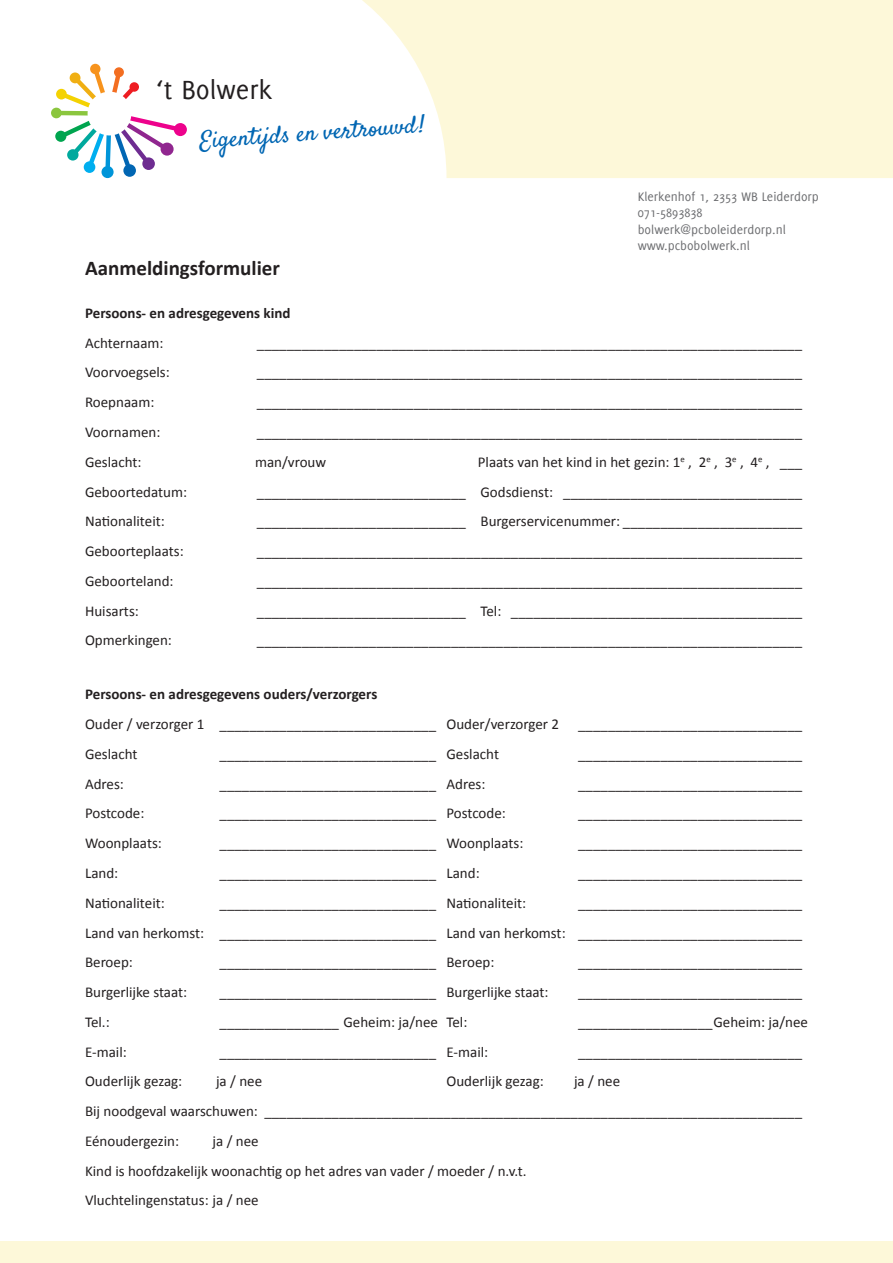
<style>
.page{position:relative;width:893px;height:1263px;background:#fff}
.page>*{position:absolute;margin:0;border:0;box-sizing:border-box;transform-origin:0 0}
.t1{font:28.8px "Delicious";color:#231f20}
.t2{font:24px "Satisfy";color:#0166b3}
.Heading_1{font:700 21px "Calibri";color:#231f20}
.Alineastijl_1{font:15px "Calibri";color:#231f20}
.Alineastijl_2{font:15px "Calibri";color:#231f20}
.t3{font:700 15px "Calibri";color:#231f20}
.t4{font:13.5px "Delicious";color:#6c6d70}
</style>
<div class="page">
<svg style="left:362px;top:0;width:531px;height:178px;background:#fdf8dd"></svg>
<div style="left:0;top:1242px;width:893px;height:21px;background:#fdf8d9"></div>
<svg style="left:51px;top:64px;width:136px;height:114px"></svg>
<p class="t1" style="left:156px;top:73px;width:117px">‘t Bolwerk</p>
<p class="t2" style="left:199px;top:125px;width:227px;rotate:-4deg">Eigentijds en vertrouwd!</p>
<p class="t4" style="left:638px;top:189px;width:183px">Klerkenhof 1, 2353 WB Leiderdorp</p>
<p class="t4" style="left:638px;top:205px;width:66px">071-5893838</p>
<p class="t4" style="left:638px;top:222px;width:150px">bolwerk@pcboleiderdorp.nl</p>
<p class="t4" style="left:638px;top:238px;width:114px">www.pcbobolwerk.nl</p>
<p class="Heading_1" style="left:85px;top:255px;width:196px">Aanmeldingsformulier</p>
<p class="t3" style="left:85px;top:304px;width:207px">Persoons- en adresgegevens kind</p>
<p class="Alineastijl_1" style="left:85px;top:333px;width:80px">Achternaam:</p>
<p class="Alineastijl_1" style="left:257px;top:333px;width:547px">_________________________________________________________________________</p>
<p class="Alineastijl_1" style="left:85px;top:363px;width:86px">Voorvoegsels:</p>
<p class="Alineastijl_1" style="left:257px;top:363px;width:547px">_________________________________________________________________________</p>
<p class="Alineastijl_1" style="left:85px;top:393px;width:71px">Roepnaam:</p>
<p class="Alineastijl_1" style="left:257px;top:393px;width:547px">_________________________________________________________________________</p>
<p class="Alineastijl_1" style="left:85px;top:423px;width:77px">Voornamen:</p>
<p class="Alineastijl_1" style="left:257px;top:423px;width:547px">_________________________________________________________________________</p>
<p class="Alineastijl_1" style="left:85px;top:452px;width:58px">Geslacht:</p>
<p class="Alineastijl_1" style="left:255px;top:452px;width:73px">man/vrouw</p>
<p class="Alineastijl_1" style="left:478px;top:452px;width:326px">Plaats van het kind in het gezin: 1<sup>e</sup> , 2<sup>e</sup> , 3<sup>e</sup> , 4<sup>e</sup> , ___</p>
<p class="Alineastijl_2" style="left:85px;top:482px;width:104px">Geboortedatum:</p>
<p class="Alineastijl_2" style="left:257px;top:482px;width:547px">____________________________ Godsdienst: ________________________________</p>
<p class="Alineastijl_1" style="left:85px;top:512px;width:81px">Nationaliteit:</p>
<p class="Alineastijl_1" style="left:257px;top:512px;width:547px">____________________________ Burgerservicenummer: ________________________</p>
<p class="Alineastijl_1" style="left:85px;top:542px;width:100px">Geboorteplaats:</p>
<p class="Alineastijl_1" style="left:257px;top:542px;width:547px">_________________________________________________________________________</p>
<p class="Alineastijl_1" style="left:85px;top:571px;width:90px">Geboorteland:</p>
<p class="Alineastijl_1" style="left:257px;top:571px;width:547px">_________________________________________________________________________</p>
<p class="Alineastijl_2" style="left:85px;top:601px;width:55px">Huisarts:</p>
<p class="Alineastijl_2" style="left:257px;top:601px;width:547px">____________________________ Tel: _______________________________________</p>
<p class="Alineastijl_1" style="left:85px;top:631px;width:88px">Opmerkingen:</p>
<p class="Alineastijl_1" style="left:257px;top:631px;width:547px">_________________________________________________________________________</p>
<p class="t3" style="left:85px;top:685px;width:294px">Persoons- en adresgegevens ouders/verzorgers</p>
<p class="Alineastijl_1" style="left:85px;top:715px;width:476px">Ouder / verzorger 1 _____________________________ Ouder/verzorger 2</p>
<p class="Alineastijl_1" style="left:578px;top:715px;width:226px">______________________________</p>
<p class="Alineastijl_1" style="left:85px;top:745px;width:54px">Geslacht</p>
<p class="Alineastijl_1" style="left:220px;top:745px;width:281px">_____________________________ Geslacht</p>
<p class="Alineastijl_1" style="left:578px;top:745px;width:226px">______________________________</p>
<p class="Alineastijl_1" style="left:85px;top:774px;width:40px">Adres:</p>
<p class="Alineastijl_1" style="left:220px;top:774px;width:267px">_____________________________ Adres:</p>
<p class="Alineastijl_1" style="left:578px;top:774px;width:226px">______________________________</p>
<p class="Alineastijl_1" style="left:85px;top:804px;width:61px">Postcode:</p>
<p class="Alineastijl_1" style="left:220px;top:804px;width:288px">_____________________________ Postcode:</p>
<p class="Alineastijl_1" style="left:578px;top:804px;width:226px">______________________________</p>
<p class="Alineastijl_1" style="left:85px;top:834px;width:78px">Woonplaats:</p>
<p class="Alineastijl_1" style="left:220px;top:834px;width:305px">_____________________________ Woonplaats:</p>
<p class="Alineastijl_1" style="left:578px;top:834px;width:226px">______________________________</p>
<p class="Alineastijl_1" style="left:85px;top:864px;width:35px">Land:</p>
<p class="Alineastijl_1" style="left:220px;top:864px;width:262px">_____________________________ Land:</p>
<p class="Alineastijl_1" style="left:578px;top:864px;width:226px">______________________________</p>
<p class="Alineastijl_1" style="left:85px;top:893px;width:81px">Nationaliteit:</p>
<p class="Alineastijl_1" style="left:220px;top:893px;width:308px">_____________________________ Nationaliteit:</p>
<p class="Alineastijl_1" style="left:578px;top:893px;width:226px">______________________________</p>
<p class="Alineastijl_1" style="left:85px;top:923px;width:719px">Land van herkomst: _____________________________ Land van herkomst: ______________________________</p>
<p class="Alineastijl_2" style="left:85px;top:953px;width:49px">Beroep:</p>
<p class="Alineastijl_2" style="left:220px;top:953px;width:276px">_____________________________ Beroep:</p>
<p class="Alineastijl_2" style="left:578px;top:953px;width:226px">______________________________</p>
<p class="Alineastijl_2" style="left:85px;top:983px;width:104px">Burgerlijke staat:</p>
<p class="Alineastijl_2" style="left:220px;top:983px;width:331px">_____________________________ Burgerlijke staat:</p>
<p class="Alineastijl_2" style="left:578px;top:983px;width:226px">______________________________</p>
<p class="Alineastijl_2" style="left:85px;top:1012px;width:26px">Tel.:</p>
<p class="Alineastijl_2" style="left:220px;top:1012px;width:249px">________________ Geheim: ja/nee Tel:</p>
<p class="Alineastijl_2" style="left:578px;top:1012px;width:231px">__________________Geheim: ja/nee</p>
<p class="Alineastijl_2" style="left:85px;top:1042px;width:43px">E-mail:</p>
<p class="Alineastijl_2" style="left:220px;top:1042px;width:270px">_____________________________ E-mail:</p>
<p class="Alineastijl_2" style="left:578px;top:1042px;width:226px">______________________________</p>
<p class="Alineastijl_2" style="left:85px;top:1072px;width:99px">Ouderlijk gezag:</p>
<p class="Alineastijl_2" style="left:216px;top:1072px;width:48px">ja / nee</p>
<p class="Alineastijl_2" style="left:446px;top:1072px;width:99px">Ouderlijk gezag:</p>
<p class="Alineastijl_2" style="left:574px;top:1072px;width:48px">ja / nee</p>
<p class="Alineastijl_1" style="left:85px;top:1102px;width:719px">Bij noodgeval waarschuwen: ________________________________________________________________________</p>
<p class="Alineastijl_2" style="left:85px;top:1131px;width:96px">Eénoudergezin:</p>
<p class="Alineastijl_2" style="left:213px;top:1131px;width:48px">ja / nee</p>
<p class="Alineastijl_1" style="left:85px;top:1161px;width:443px">Kind is hoofdzakelijk woonachtig op het adres van vader / moeder / n.v.t.</p>
<p class="Alineastijl_1" style="left:85px;top:1191px;width:175px">Vluchtelingenstatus: ja / nee</p>
</div>
